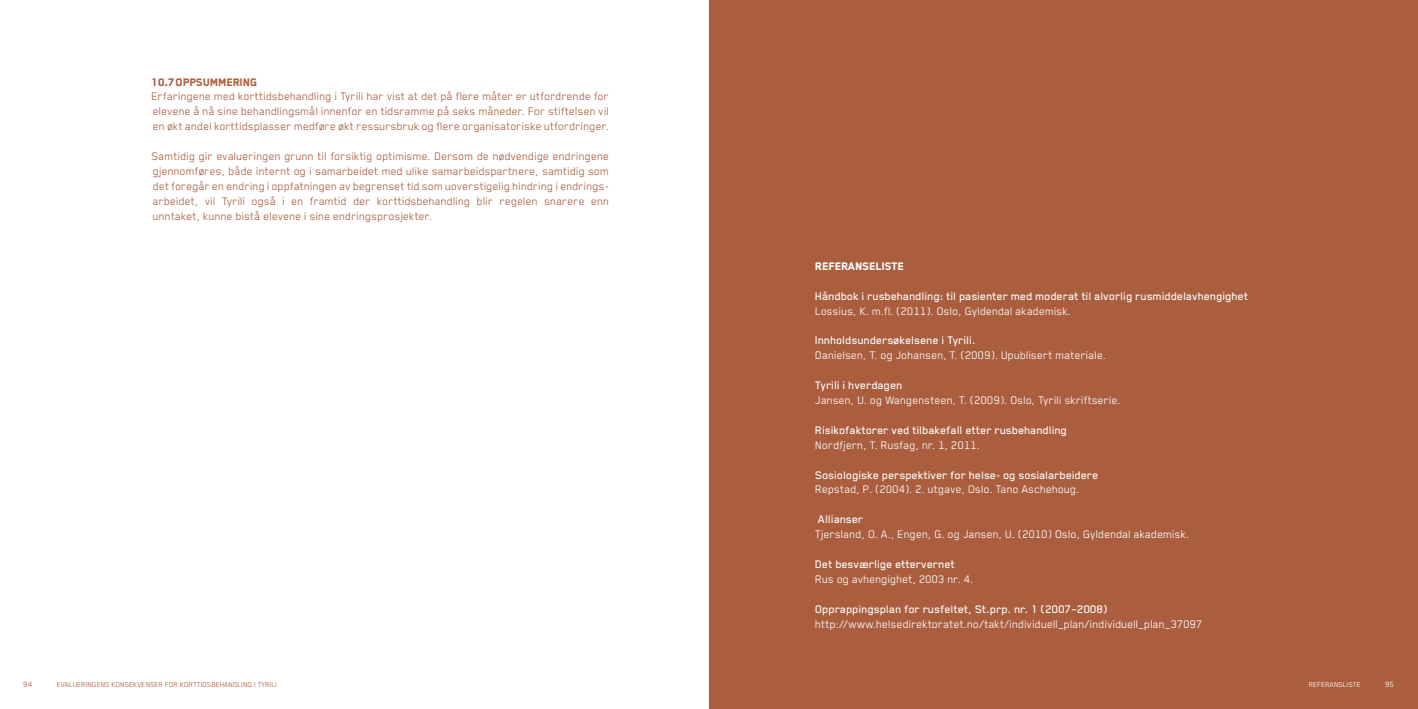
<style>
.page{position:relative;width:1418px;height:709px;background:#fff}
.page>*{position:absolute;margin:0;border:0;box-sizing:border-box;transform-origin:0 0}
.t1{font:12.62px/14.9px "Blender Pro";color:#aa5e3e;text-align:justify}
.t2{font:12.62px "Blender Pro";color:#fff}
.t3{font:500 12.62px "Blender Pro";color:#fff}
.t4{font:800 12.62px "Blender Pro";color:#aa5e3e}
.t5{font:800 12.62px "Blender Pro";color:#fff}
.t6{font:8.75px "Blender Pro";color:#aa5e3e}
.t7{font:8.75px "Blender Pro";color:#fff}
.t8{font:8.12px "Blender Pro";color:#aa5e3e}
.t9{font:8.12px "Blender Pro";color:#fff}
</style>
<div class="page">
<div style="left:709px;top:0;width:708px;height:709px;background:#aa5e3e"></div>
<p class="t4" style="left:152px;top:75px;width:107px">10.7OPPSUMMERING</p>
<p class="t1" style="left:152px;top:89px;width:459px">Erfaringene med korttidsbehandling i Tyrili har vist at det på flere måter er utfordrende for elevene å nå sine behandlingsmål innenfor en tidsramme på seks måneder. For stiftelsen vil en økt andel korttidsplasser medføre økt ressursbruk og flere organisatoriske utfordringer.</p>
<p class="t1" style="left:152px;top:148px;width:459px">Samtidig gir evalueringen grunn til forsiktig optimisme. Dersom de nødvendige endringene gjennomføres, både internt og i samarbeidet med ulike samarbeidspartnere, samtidig som det foregår en endring i oppfatningen av begrenset tid som uoverstigelig hindring i endrings&shy;arbeidet, vil Tyrili også i en framtid der korttidsbehandling blir regelen snarere enn unntaket, kunne bistå elevene i sine endringsprosjekter.</p>
<p class="t5" style="left:815px;top:259px;width:90px">REFERANSELISTE</p>
<p class="t3" style="left:815px;top:289px;width:434px">Håndbok i rusbehandling: til pasienter med moderat til alvorlig rusmiddelavhengighet</p>
<p class="t2" style="left:815px;top:303px;width:257px">Lossius, K. m.fl. (2011). Oslo, Gyldendal akademisk.</p>
<p class="t3" style="left:815px;top:334px;width:162px">Innholdsundersøkelsene i Tyrili.</p>
<p class="t2" style="left:815px;top:348px;width:292px">Danielsen, T. og Johansen, T. (2009). Upublisert materiale.</p>
<p class="t3" style="left:815px;top:378px;width:89px">Tyrili i hverdagen</p>
<p class="t2" style="left:815px;top:393px;width:307px">Jansen, U. og Wangensteen, T. (2009). Oslo, Tyrili skriftserie.</p>
<p class="t3" style="left:815px;top:423px;width:253px">Risikofaktorer ved tilbakefall etter rusbehandling</p>
<p class="t2" style="left:815px;top:438px;width:166px">Nordfjern, T. Rusfag, nr. 1, 2011.</p>
<p class="t3" style="left:815px;top:468px;width:285px">Sosiologiske perspektiver for helse- og sosialarbeidere</p>
<p class="t2" style="left:815px;top:482px;width:266px">Repstad, P. (2004). 2. utgave, Oslo. Tano Aschehoug.</p>
<p class="t3" style="left:818px;top:512px;width:47px">Allianser</p>
<p class="t2" style="left:815px;top:527px;width:375px">Tjersland, O. A., Engen, G. og Jansen, U. (2010) Oslo, Gyldendal akademisk.</p>
<p class="t3" style="left:815px;top:557px;width:141px">Det besværlige ettervernet</p>
<p class="t2" style="left:815px;top:572px;width:160px">Rus og avhengighet, 2003 nr. 4.</p>
<p class="t3" style="left:815px;top:602px;width:294px">Opprappingsplan for rusfeltet, St.prp. nr. 1 (2007–2008)</p>
<p class="t2" style="left:815px;top:616px;width:389px">http://www.helsedirektoratet.no/takt/individuell_plan/individuell_plan_37097</p>
<p class="t6" style="left:24px;top:679px;width:10px">94</p>
<p class="t8" style="left:57px;top:679px;width:10px">Evalueringens</p>
<p class="t8" style="left:112px;top:679px;width:6px">konsekvenser</p>
<p class="t8" style="left:165px;top:679px;width:5px">for</p>
<p class="t8" style="left:180px;top:679px;width:5px">korttidsbehandling</p>
<p class="t8" style="left:254px;top:679px;width:8px">i tyrili</p>
<p class="t9" style="left:1308px;top:679px;width:5px">referansliste</p>
<p class="t7" style="left:1385px;top:679px;width:10px">95</p>
</div>
